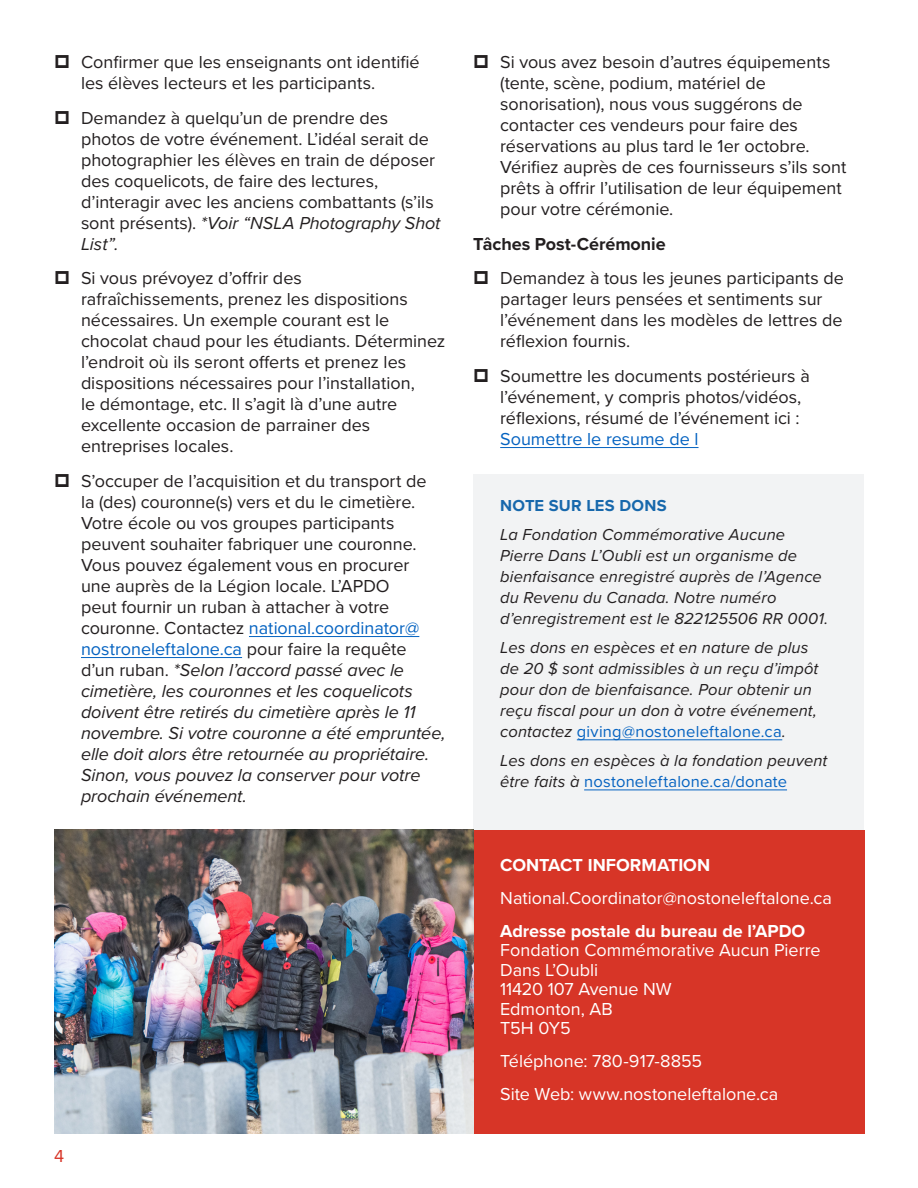
<style>
.page{position:relative;width:918px;height:1188px;background:#fff}
.page>*{position:absolute;margin:0;border:0;box-sizing:border-box;transform-origin:0 0}
.t1{font:18px/21px "Proxima Nova";color:#231f20}
.NSLA_Basic_Paragraph{font:18px/19.5px "Proxima Nova";color:#fff}
.NSLA_Basic_Paragraph-2{font:700 18px "Proxima Nova";letter-spacing:-.005em;color:#231f20}
.NSLA_Section_Title{font:700 18px "Proxima Nova";letter-spacing:.005em;color:#fff}
.t2{font:18px "Proxima Nova";color:#d73527}
.NSLA_TOC_SUB_Body_Text{font:italic 16.5px/21px "Proxima Nova";letter-spacing:.01em;color:#231f20}
.NSLA_TOC_SUB_Body_Text-2{font:700 16.5px "Proxima Nova";letter-spacing:.015em;color:#1768ac}
.s1{font-style:italic}
.s2{color:#0563c1}
.s3{font-style:normal;color:#0563c1}
.s4{font-weight:700}
</style>
<div class="page">
<div style="left:474px;top:474px;width:390px;height:364px;background:#f2f3f4"></div>
<hr style="left:249px;top:636px;width:170px;height:1px;background:#0563c1">
<hr style="left:81px;top:657px;width:161px;height:1px;background:#0563c1">
<div style="left:473px;top:830px;width:392px;height:304px;background:#d73527"></div>
<hr style="left:500px;top:447px;width:199px;height:1px;background:#0563c1">
<hr style="left:577px;top:739px;width:205px;height:1px;background:#0563c1">
<hr style="left:584px;top:789px;width:203px;height:1px;background:#0563c1">
<img style="left:54px;top:830px;width:419px;height:303px">
<p class="t1" style="left:81px;top:51px;width:340px">Confirmer que les enseignants ont identifié les élèves lecteurs et les participants.</p>
<p class="t1" style="left:81px;top:106px;width:361px">Demandez à quelqu’un de prendre des photos de votre événement. L’idéal serait de photographier les élèves en train de déposer des coquelicots, de faire des lectures, d’interagir avec les anciens combattants (s’ils sont présents). <span class="s1">*Voir “NSLA Photography Shot List”.</span></p>
<p class="t1" style="left:81px;top:267px;width:366px">Si vous prévoyez d’offrir des rafraîchissements, prenez les dispositions nécessaires. Un exemple courant est le chocolat chaud pour les étudiants. Déterminez l’endroit où ils seront offerts et prenez les dispositions nécessaires pour l’installation,<br>le démontage, etc. Il s’agit là d’une autre excellente occasion de parrainer des entreprises locales.</p>
<p class="t1" style="left:81px;top:469px;width:366px">S’occuper de l’acquisition et du transport de<br>la (des) couronne(s) vers et du le cimetière.<br>Votre école ou vos groupes participants peuvent souhaiter fabriquer une couronne.<br>Vous pouvez également vous en procurer<br>une auprès de la Légion locale. L’APDO<br>peut fournir un ruban à attacher à votre couronne. Contactez <span class="s2">national.coordinator@ nostroneleftalone.ca</span> pour faire la requête<br>d’un ruban. <span class="s1">*Selon l’accord passé avec le cimetière, les couronnes et les coquelicots doivent être retirés du cimetière après le 11 novembre. Si votre couronne a été empruntée, elle doit alors être retournée au propriétaire.<br>Sinon, vous pouvez la conserver pour votre prochain événement.</span></p>
<p class="t2" style="left:54px;top:1143px;width:12px">4</p>
<p class="t1" style="left:500px;top:51px;width:348px">Si vous avez besoin d’autres équipements (tente, scène, podium, matériel de sonorisation), nous vous suggérons de contacter ces vendeurs pour faire des réservations au plus tard le 1er octobre.<br>Vérifiez auprès de ces fournisseurs s’ils sont prêts à offrir l’utilisation de leur équipement pour votre cérémonie.</p>
<p class="NSLA_Basic_Paragraph-2" style="left:473px;top:230px;width:194px">Tâches Post-Cérémonie</p>
<p class="t1" style="left:500px;top:267px;width:345px">Demandez à tous les jeunes participants de partager leurs pensées et sentiments sur l’événement dans les modèles de lettres de réflexion fournis.</p>
<p class="t1" style="left:500px;top:364px;width:311px">Soumettre les documents postérieurs à l’événement, y compris photos/vidéos, réflexions, résumé de l’événement ici :<br><span class="s2">Soumettre le resume de l</span></p>
<p class="NSLA_TOC_SUB_Body_Text-2" style="left:500px;top:493px;width:168px">NOTE SUR LES DONS</p>
<p class="NSLA_TOC_SUB_Body_Text" style="left:500px;top:523px;width:329px">La Fondation Commémorative Aucune Pierre Dans L’Oubli est un organisme de bienfaisance enregistré auprès de l’Agence du Revenu du Canada. Notre numéro d’enregistrement est le 822125506 RR 0001.</p>
<p class="NSLA_TOC_SUB_Body_Text" style="left:500px;top:636px;width:320px">Les dons en espèces et en nature de plus de 20 $ sont admissibles à un reçu d’impôt pour don de bienfaisance. Pour obtenir un reçu fiscal pour un don à votre événement, contactez <span class="s3">giving@nostoneleftalone.ca</span>.</p>
<p class="NSLA_TOC_SUB_Body_Text" style="left:500px;top:750px;width:329px">Les dons en espèces à la fondation peuvent être faits à <span class="s3">nostoneleftalone.ca/donate</span></p>
<p class="NSLA_Section_Title" style="left:500px;top:852px;width:212px">CONTACT INFORMATION</p>
<p class="NSLA_Basic_Paragraph" style="left:500px;top:887px;width:333px">National.Coordinator@nostoneleftalone.ca</p>
<p class="NSLA_Basic_Paragraph" style="left:500px;top:920px;width:322px"><span class="s4">Adresse postale du bureau de l’APDO<br></span>Fondation Commémorative Aucun Pierre<br>Dans L’Oubli<br>11420 107 Avenue NW<br>Edmonton, AB<br>T5H 0Y5</p>
<p class="NSLA_Basic_Paragraph" style="left:500px;top:1051px;width:203px">Téléphone: 780-917-8855</p>
<p class="NSLA_Basic_Paragraph" style="left:500px;top:1084px;width:280px">Site Web: www.nostoneleftalone.ca</p>
</div>
